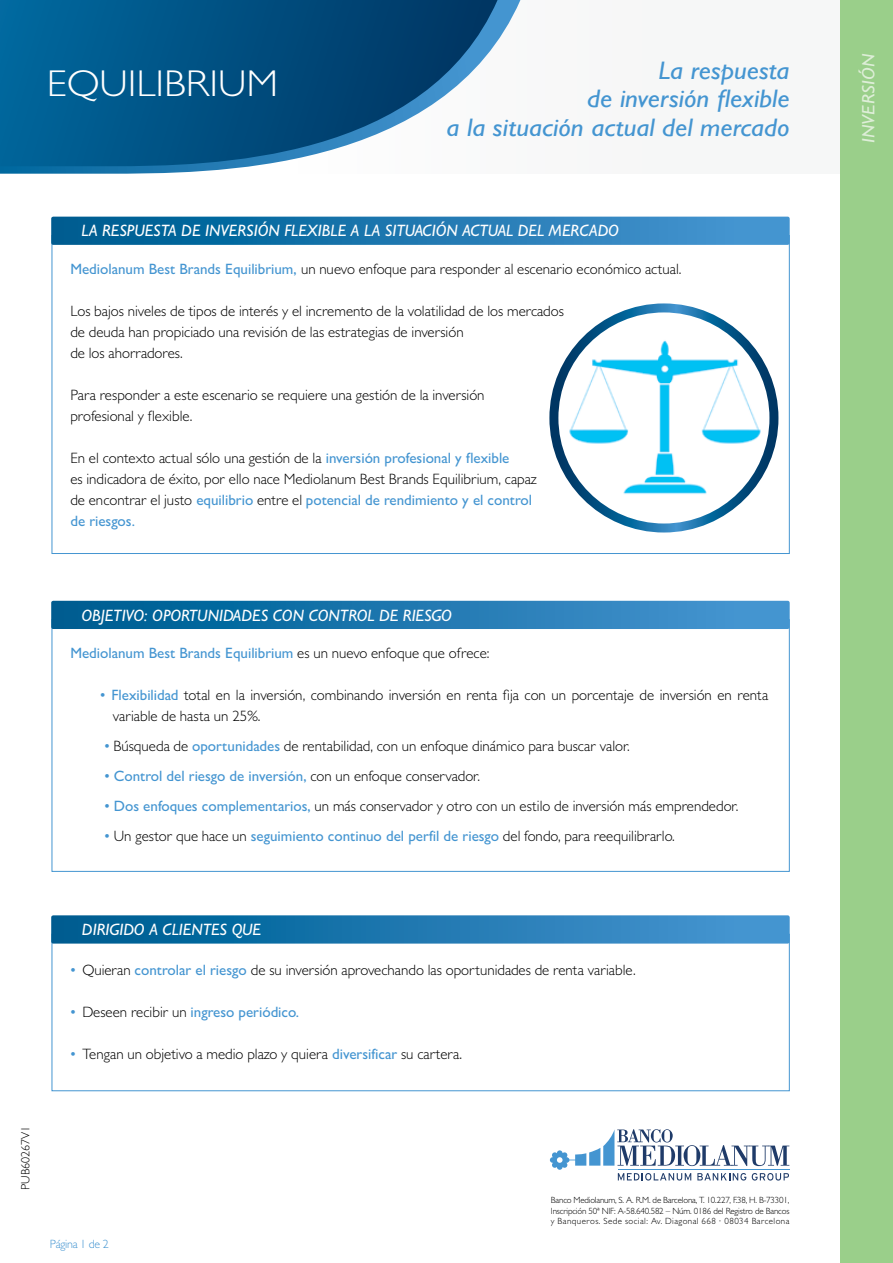
<style>
.page{position:relative;width:893px;height:1263px;background:#fff}
.page>*{position:absolute;margin:0;border:0;box-sizing:border-box;transform-origin:0 0}
.t1{font:300 37.5px "Gill Sans MT Std";color:#fff;scale:1.08 1}
.t2{font:italic 500 25.5px/28.5px "Gill Sans MT Std";color:#4495d1;text-align:right;scale:1.08 1}
.t3{font:italic 500 18px "Gill Sans MT Std";letter-spacing:.01em;color:#deeed8;scale:1.08 1}
.t4{font:italic 500 16.5px "Gill Sans MT Std";color:#fff}
.t5{font:300 15px/21px "Gill Sans MT Std";color:#000}
.t6{font:500 15px "Gill Sans MT Std";color:#4495d1}
.t7{font:300 12px "Gill Sans MT Std";color:#000}
.t8{font:300 12px "Gill Sans MT Std";letter-spacing:-.02em;color:#4495d1}
.t9{font:300 9px/10.5px "Gill Sans MT Std";letter-spacing:.05em;color:#000;text-align:justify}
.s1{font-weight:500;color:#4495d1}
.s2{font-weight:300;color:#000}
</style>
<div class="page">
<div style="left:0;top:0;width:892px;height:174px;background:#f6f7f7"></div>
<svg style="left:0;top:0;width:520px;height:174px"></svg>
<svg style="left:0;top:0;width:498px;height:166px;background:#216894"></svg>
<div style="left:840px;top:0;width:53px;height:1263px;background:#9acf8a"></div>
<svg style="left:550px;top:1129px;width:239px;height:51px"></svg>
<svg style="left:51px;top:601px;width:739px;height:28px;background:#1f79b1"></svg>
<svg style="left:51px;top:217px;width:739px;height:28px;background:#2079b1"></svg>
<svg style="left:558px;top:303px;width:226px;height:230px"></svg>
<img style="left:556px;top:327px;width:218px;height:191px">
<div style="left:549px;top:303px;width:229px;height:229px;border:9px solid #fff;border-radius:50%"></div>
<svg style="left:51px;top:915px;width:739px;height:28px;background:#227ab2"></svg>
<h1 class="t1" style="left:47px;top:61px;width:216px">EQUILIBRIUM</h1>
<h2 class="t2" style="left:447px;top:56px;width:319px">La respuesta<br>de inversión flexible<br>a la situación actual del mercado</h2>
<p class="t4" style="left:81px;top:221px;width:539px">LA RESPUESTA DE INVERSIÓN FLEXIBLE A LA SITUACIÓN ACTUAL DEL MERCADO</p>
<p class="t5" style="left:70px;top:258px;width:613px"><span class="s1">Mediolanum Best Brands Equilibrium,</span> un nuevo enfoque para responder al escenario económico actual.</p>
<p class="t5" style="left:70px;top:300px;width:495px">Los bajos niveles de tipos de interés y el incremento de la volatilidad de los mercados de deuda han propiciado una revisión de las estrategias de inversión<br>de los ahorradores.</p>
<p class="t5" style="left:70px;top:384px;width:416px">Para responder a este escenario se requiere una gestión de la inversión profesional y flexible.</p>
<p class="t5" style="left:70px;top:447px;width:468px">En el contexto actual sólo una gestión de la <span class="s1">inversión profesional y flexible<br></span>es indicadora de éxito, por ello nace Mediolanum Best Brands Equilibrium, capaz de encontrar el justo <span class="s1">equilibrio</span> entre el <span class="s1">potencial de rendimiento y el control de riesgos.</span></p>
<p class="t4" style="left:81px;top:605px;width:372px">OBJETIVO: OPORTUNIDADES CON CONTROL DE RIESGO</p>
<p class="t6" style="left:70px;top:644px;width:421px">Mediolanum Best Brands Equilibrium <span class="s2">es un nuevo enfoque que ofrece:</span></p>
<p class="t5" style="left:113px;top:684px;width:657px;text-indent:-13px"><span class="s1">• Flexibilidad</span> total en la inversión, combinando inversión en renta fija con un porcentaje de inversión en renta variable de hasta un 25%.</p>
<p class="t5" style="left:104px;top:735px;width:527px"><span class="s1">•</span> Búsqueda de <span class="s1">oportunidades</span> de rentabilidad, con un enfoque dinámico para buscar valor.</p>
<p class="t6" style="left:104px;top:767px;width:377px">• Control del riesgo de inversión, <span class="s2">con un enfoque conservador.</span></p>
<p class="t5" style="left:104px;top:795px;width:635px"><span class="s1">• Dos enfoques complementarios,</span> un más conservador y otro con un estilo de inversión más emprendedor.</p>
<p class="t5" style="left:104px;top:825px;width:572px"><span class="s1">•</span> Un gestor que hace un <span class="s1">seguimiento continuo del perfil de riesgo</span> del fondo, para reequilibrarlo.</p>
<p class="t4" style="left:82px;top:920px;width:180px">DIRIGIDO A CLIENTES QUE</p>
<p class="t5" style="left:70px;top:959px;width:567px"><span class="s1">•</span> Quieran <span class="s1">controlar el riesgo</span> de su inversión aprovechando las oportunidades de renta variable.</p>
<p class="t6" style="left:70px;top:1003px;width:230px">• <span class="s2">Deseen recibir un</span> ingreso periódico.</p>
<p class="t5" style="left:70px;top:1043px;width:393px"><span class="s1">•</span> Tengan un objetivo a medio plazo y quiera <span class="s1">diversificar</span> su cartera.</p>
<p class="t7" style="left:18px;top:1190px;width:65px;rotate:-90deg">PUB60267V1</p>
<p class="t8" style="left:50px;top:1237px;width:60px">Página 1 de 2</p>
<p class="t9" style="left:551px;top:1195px;width:240px">Banco Mediolanum, S. A. R.M. de Barcelona, T. 10.227, F.38, H. B-73301, Inscripción 50ª NIF: A-58.640.582 – Núm. 0186 del Registro de Bancos y Banqueros. Sede social: Av. Diagonal 668 · 08034 Barcelona</p>
<p class="t3" style="left:858px;top:143px;width:85px;rotate:-90deg">INVERSIÓN</p>
</div>
